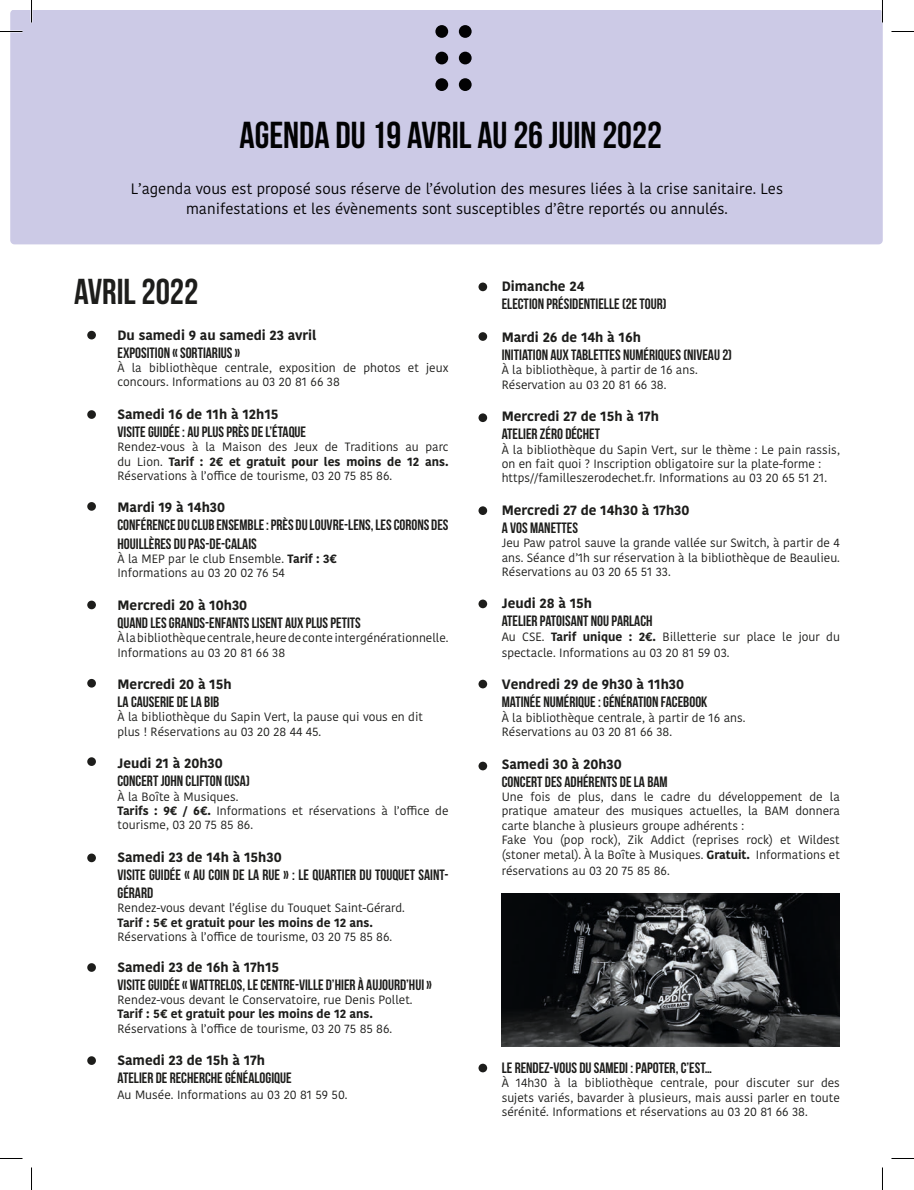
<style>
.page{position:relative;width:914px;height:1190px;background:#fff}
.page>*{position:absolute;margin:0;border:0;box-sizing:border-box;transform-origin:0 0}
.t1{font:700 37.5px "Bebas Neue";color:#020203}
.t2{font:700 36px "Bebas Neue";color:#1d1d1b}
.t3{font:15px/18px "Bebas Neue";color:#1d1d1b}
.t4{font:15px/19.5px "Kohinoor Bangla";color:#020203;text-align:center}
.t5{font:700 13.5px "Kohinoor Bangla";color:#1d1d1b}
.t6{font:12px/14.4px "Kohinoor Bangla";color:#1d1d1b}
.t7{font:700 12px "Kohinoor Bangla";color:#1d1d1b}
.s1{font-weight:700}
</style>
<div class="page">
<div style="left:87px;top:331px;width:9px;height:8px;background:#1d1d1b;border-radius:50%"></div>
<div style="left:87px;top:410px;width:9px;height:9px;background:#1d1d1b;border-radius:50%"></div>
<div style="left:10px;top:10px;width:872px;height:234px;background:#cccae6;border-radius:4px"></div>
<div style="left:87px;top:502px;width:9px;height:9px;background:#1d1d1b;border-radius:50%"></div>
<div style="left:87px;top:601px;width:9px;height:8px;background:#1d1d1b;border-radius:50%"></div>
<div style="left:87px;top:679px;width:9px;height:8px;background:#1d1d1b;border-radius:50%"></div>
<div style="left:87px;top:757px;width:9px;height:9px;background:#1d1d1b;border-radius:50%"></div>
<div style="left:87px;top:853px;width:9px;height:9px;background:#1d1d1b;border-radius:50%"></div>
<div style="left:478px;top:282px;width:9px;height:9px;background:#1d1d1b;border-radius:50%"></div>
<div style="left:478px;top:332px;width:9px;height:9px;background:#1d1d1b;border-radius:50%"></div>
<div style="left:478px;top:413px;width:9px;height:9px;background:#1d1d1b;border-radius:50%"></div>
<div style="left:459px;top:25px;width:12px;height:13px;background:#020203;border-radius:50%"></div>
<div style="left:459px;top:52px;width:12px;height:12px;background:#020203;border-radius:50%"></div>
<div style="left:459px;top:78px;width:12px;height:13px;background:#020203;border-radius:50%"></div>
<div style="left:435px;top:25px;width:13px;height:13px;background:#020203;border-radius:50%"></div>
<div style="left:435px;top:52px;width:13px;height:12px;background:#020203;border-radius:50%"></div>
<div style="left:435px;top:78px;width:13px;height:13px;background:#020203;border-radius:50%"></div>
<img style="left:501px;top:894px;width:338px;height:152px">
<div style="left:87px;top:963px;width:9px;height:9px;background:#1d1d1b;border-radius:50%"></div>
<div style="left:87px;top:1056px;width:9px;height:9px;background:#1d1d1b;border-radius:50%"></div>
<div style="left:478px;top:506px;width:9px;height:9px;background:#1d1d1b;border-radius:50%"></div>
<div style="left:478px;top:599px;width:9px;height:9px;background:#1d1d1b;border-radius:50%"></div>
<div style="left:478px;top:680px;width:9px;height:8px;background:#1d1d1b;border-radius:50%"></div>
<div style="left:478px;top:762px;width:9px;height:8px;background:#1d1d1b;border-radius:50%"></div>
<div style="left:478px;top:1064px;width:9px;height:8px;background:#1d1d1b;border-radius:50%"></div>
<hr style="left:881px;top:0;width:2px;height:22px;background:#fff">
<svg style="left:0;top:31px;width:22px;height:1px"></svg>
<svg style="left:891px;top:31px;width:22px;height:1px"></svg>
<svg style="left:0;top:1158px;width:22px;height:1px"></svg>
<svg style="left:891px;top:1158px;width:22px;height:1px"></svg>
<svg style="left:31px;top:0;width:1px;height:22px"></svg>
<svg style="left:31px;top:1167px;width:1px;height:23px"></svg>
<svg style="left:882px;top:0;width:1px;height:22px"></svg>
<svg style="left:882px;top:1167px;width:1px;height:23px"></svg>
<p class="t1" style="left:239px;top:115px;width:424px">AGENDA DU 19 AVRIL AU 26 JUIN 2022</p>
<p class="t4" style="left:131px;top:179px;width:653px">L’agenda vous est proposé sous réserve de l’évolution des mesures liées à la crise sanitaire. Les manifestations et les évènements sont susceptibles d’être reportés ou annulés.</p>
<p class="t2" style="left:74px;top:272px;width:126px">AVRIL 2022</p>
<p class="t5" style="left:117px;top:323px;width:200px">Du samedi 9 au samedi 23 avril</p>
<p class="t3" style="left:117px;top:343px;width:124px">EXPOSITION « SORTIARIUS »</p>
<p class="t6" style="left:117px;top:360px;width:332px">À la bibliothèque centrale, exposition de photos et jeux concours. Informations au 03 20 81 66 38</p>
<p class="t5" style="left:117px;top:402px;width:162px">Samedi 16 de 11h à 12h15</p>
<p class="t3" style="left:117px;top:422px;width:190px">VISITE GUIDÉE : AU PLUS PRÈS DE L’ÉTAQUE</p>
<p class="t6" style="left:117px;top:440px;width:332px;text-align:justify">Rendez-vous à la Maison des Jeux de Traditions au parc du Lion. <span class="s1">Tarif : 2€ et gratuit pour les moins de 12 ans.<br></span>Réservations à l’office de tourisme, 03 20 75 85 86.</p>
<p class="t5" style="left:117px;top:496px;width:109px">Mardi 19 à 14h30</p>
<p class="t3" style="left:117px;top:516px;width:332px">CONFÉRENCE DU CLUB ENSEMBLE : PRÈS DU LOUVRE-LENS, LES CORONS DES<br>HOUILLÈRES DU PAS-DE-CALAIS</p>
<p class="t6" style="left:117px;top:551px;width:221px">À la MEP par le club Ensemble. <span class="s1">Tarif : 3€</span></p>
<p class="t6" style="left:117px;top:566px;width:169px">Informations au 03 20 02 76 54</p>
<p class="t5" style="left:117px;top:593px;width:131px">Mercredi 20 à 10h30</p>
<p class="t3" style="left:117px;top:613px;width:245px">QUAND LES GRANDS-ENFANTS LISENT AUX PLUS PETITS</p>
<p class="t6" style="left:117px;top:630px;width:332px">À la bibliothèque centrale, heure de conte intergénérationnelle.<br>Informations au 03 20 81 66 38</p>
<p class="t5" style="left:117px;top:672px;width:116px">Mercredi 20 à 15h</p>
<p class="t3" style="left:117px;top:692px;width:103px">LA CAUSERIE DE LA BIB</p>
<p class="t6" style="left:117px;top:710px;width:307px">À la bibliothèque du Sapin Vert, la pause qui vous en dit</p>
<p class="t6" style="left:117px;top:724px;width:205px">plus ! Réservations au 03 20 28 44 45.</p>
<p class="t5" style="left:117px;top:751px;width:107px">Jeudi 21 à 20h30</p>
<p class="t3" style="left:117px;top:772px;width:134px">CONCERT JOHN CLIFTON (USA)</p>
<p class="t6" style="left:117px;top:789px;width:122px">À la Boîte à Musiques.</p>
<p class="t6" style="left:117px;top:803px;width:332px"><span class="s1">Tarifs : 9€ / 6€.</span> Informations et réservations à l’office de tourisme, 03 20 75 85 86.</p>
<p class="t5" style="left:117px;top:845px;width:166px">Samedi 23 de 14h à 15h30</p>
<p class="t3" style="left:117px;top:865px;width:332px">VISITE GUIDÉE « AU COIN DE LA RUE » : LE QUARTIER DU TOUQUET SAINT-<br>GÉRARD</p>
<p class="t6" style="left:117px;top:900px;width:289px">Rendez-vous devant l’église du Touquet Saint-Gérard.</p>
<p class="t7" style="left:117px;top:912px;width:257px">Tarif : 5€ et gratuit pour les moins de 12 ans.</p>
<p class="t6" style="left:117px;top:929px;width:276px">Réservations à l’office de tourisme, 03 20 75 85 86.</p>
<p class="t5" style="left:117px;top:955px;width:163px">Samedi 23 de 16h à 17h15</p>
<p class="t3" style="left:117px;top:975px;width:316px">VISITE GUIDÉE « WATTRELOS, LE CENTRE-VILLE D’HIER À AUJOURD’HUI »</p>
<p class="t6" style="left:117px;top:992px;width:296px">Rendez-vous devant le Conservatoire, rue Denis Pollet.</p>
<p class="t7" style="left:117px;top:1003px;width:257px">Tarif : 5€ et gratuit pour les moins de 12 ans.</p>
<p class="t6" style="left:117px;top:1021px;width:276px">Réservations à l’office de tourisme, 03 20 75 85 86.</p>
<p class="t5" style="left:117px;top:1048px;width:149px">Samedi 23 de 15h à 17h</p>
<p class="t3" style="left:117px;top:1069px;width:176px">ATELIER DE RECHERCHE GÉNÉALOGIQUE</p>
<p class="t6" style="left:117px;top:1088px;width:231px">Au Musée. Informations au 03 20 81 59 50.</p>
<p class="t5" style="left:501px;top:275px;width:84px">Dimanche 24</p>
<p class="t3" style="left:501px;top:295px;width:166px">ELECTION PRÉSIDENTIELLE (2E TOUR)</p>
<p class="t5" style="left:501px;top:325px;width:141px">Mardi 26 de 14h à 16h</p>
<p class="t3" style="left:501px;top:345px;width:232px">INITIATION AUX TABLETTES NUMÉRIQUES (NIVEAU 2)</p>
<p class="t6" style="left:501px;top:363px;width:197px">À la bibliothèque, à partir de 16 ans.</p>
<p class="t6" style="left:501px;top:377px;width:166px">Réservation au 03 20 81 66 38.</p>
<p class="t5" style="left:501px;top:404px;width:159px">Mercredi 27 de 15h à 17h</p>
<p class="t3" style="left:501px;top:425px;width:100px">ATELIER ZÉRO DÉCHET</p>
<p class="t6" style="left:501px;top:442px;width:339px">À la bibliothèque du Sapin Vert, sur le thème : Le pain rassis, on en fait quoi ? Inscription obligatoire sur la plate-forme :</p>
<p class="t6" style="left:501px;top:471px;width:327px">https//familleszerodechet.fr. Informations au 03 20 65 51 21.</p>
<p class="t5" style="left:501px;top:498px;width:189px">Mercredi 27 de 14h30 à 17h30</p>
<p class="t3" style="left:501px;top:518px;width:78px">A VOS MANETTES</p>
<p class="t6" style="left:501px;top:535px;width:340px;text-align:justify">Jeu Paw patrol sauve la grande vallée sur Switch, à partir de 4 ans. Séance d’1h sur réservation à la bibliothèque de Beaulieu.<br>Réservations au 03 20 65 51 33.</p>
<p class="t5" style="left:501px;top:592px;width:92px">Jeudi 28 à 15h</p>
<p class="t3" style="left:501px;top:612px;width:152px">ATELIER PATOISANT NOU PARLACH</p>
<p class="t6" style="left:501px;top:628px;width:339px;line-height:16.2px">Au CSE. <span class="s1">Tarif unique : 2€.</span> Billetterie sur place le jour du spectacle. Informations au 03 20 81 59 03.</p>
<p class="t5" style="left:501px;top:673px;width:184px">Vendredi 29 de 9h30 à 11h30</p>
<p class="t3" style="left:501px;top:693px;width:207px">MATINÉE NUMÉRIQUE : GÉNÉRATION FACEBOOK</p>
<p class="t6" style="left:501px;top:710px;width:245px">À la bibliothèque centrale, à partir de 16 ans.</p>
<p class="t6" style="left:501px;top:724px;width:172px">Réservations au 03 20 81 66 38.</p>
<p class="t5" style="left:501px;top:752px;width:122px">Samedi 30 à 20h30</p>
<p class="t3" style="left:501px;top:772px;width:167px">CONCERT DES ADHÉRENTS DE LA BAM</p>
<p class="t6" style="left:501px;top:789px;width:339px;text-align:justify">Une fois de plus, dans le cadre du développement de la pratique amateur des musiques actuelles, la BAM donnera carte blanche à plusieurs groupe adhérents :</p>
<p class="t6" style="left:501px;top:832px;width:339px">Fake You (pop rock), Zik Addict (reprises rock) et Wildest (stoner metal). À la Boîte à Musiques. <span class="s1">Gratuit.</span> Informations et</p>
<p class="t6" style="left:501px;top:863px;width:169px">réservations au 03 20 75 85 86.</p>
<p class="t3" style="left:501px;top:1058px;width:212px">LE RENDEZ-VOUS DU SAMEDI : PAPOTER, C’EST…</p>
<p class="t6" style="left:501px;top:1075px;width:339px;text-align:justify">À 14h30 à la bibliothèque centrale, pour discuter sur des sujets variés, bavarder à plusieurs, mais aussi parler en toute sérénité. Informations et réservations au 03 20 81 66 38.</p>
</div>
